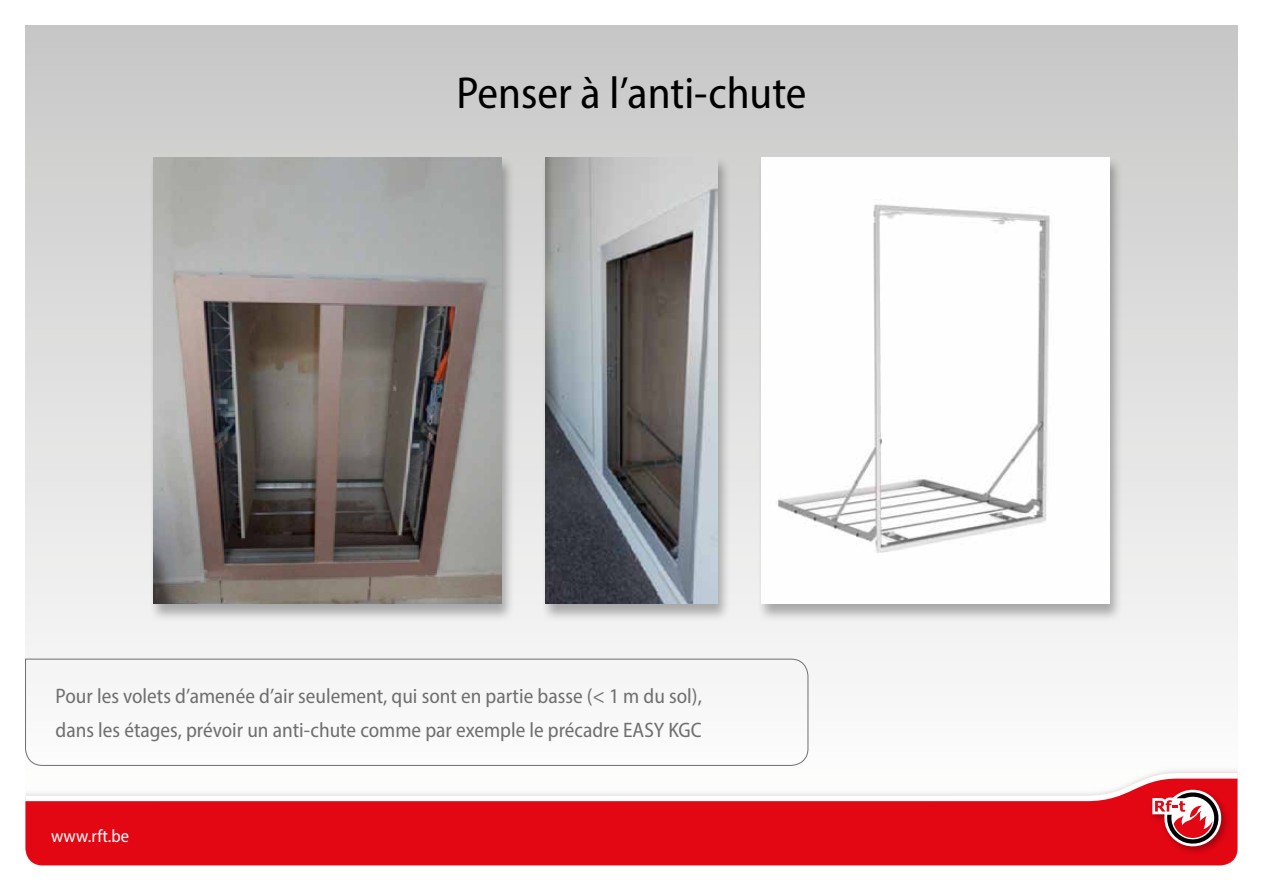
<style>
.page{position:relative;width:1263px;height:893px;background:#fff}
.page>*{position:absolute;margin:0;border:0;box-sizing:border-box;transform-origin:0 0}
.t1{font:semi-condensed 45px "Myriad Pro";color:#000}
.t2{font:semi-condensed 21px/33.8px "Myriad Pro";color:#706f6f}
.t3{font:semi-condensed 18px "Myriad Pro";letter-spacing:.015em;color:#fff}
</style>
<div class="page">
<div style="left:26px;top:26px;width:1211px;height:790px;background:linear-gradient(to bottom,#c7c7c7,#fff)"></div>
<img style="left:26px;top:767px;width:1211px;height:6px">
<svg style="left:26px;top:773px;width:1211px;height:6px"></svg>
<svg style="left:26px;top:779px;width:1211px;height:86px;fill:#e30613"></svg>
<img style="left:1147px;top:784px;width:85px;height:73px">
<svg style="left:1149px;top:784px;width:82px;height:65px"></svg>
<div style="left:541px;top:157px;width:190px;height:464px;background:#000;opacity:.3"></div>
<img style="left:546px;top:157px;width:171px;height:447px">
<div style="left:756px;top:157px;width:367px;height:464px;background:#000;opacity:.3"></div>
<img style="left:761px;top:157px;width:349px;height:447px">
<div style="left:148px;top:157px;width:367px;height:464px;background:#000;opacity:.3"></div>
<img style="left:153px;top:157px;width:349px;height:447px">
<svg style="left:25px;top:658px;width:784px;height:108px"></svg>
<h1 class="t1" style="left:456px;top:66px;width:352px">Penser à l’anti-chute</h1>
<p class="t2" style="left:56px;top:679px;width:648px">Pour les volets d’amenée d’air seulement, qui sont en partie basse (&lt; 1 m du sol), dans les étages, prévoir un anti-chute comme par exemple le précadre EASY KGC</p>
<p class="t3" style="left:51px;top:825px;width:80px">www.rft.be</p>
</div>
